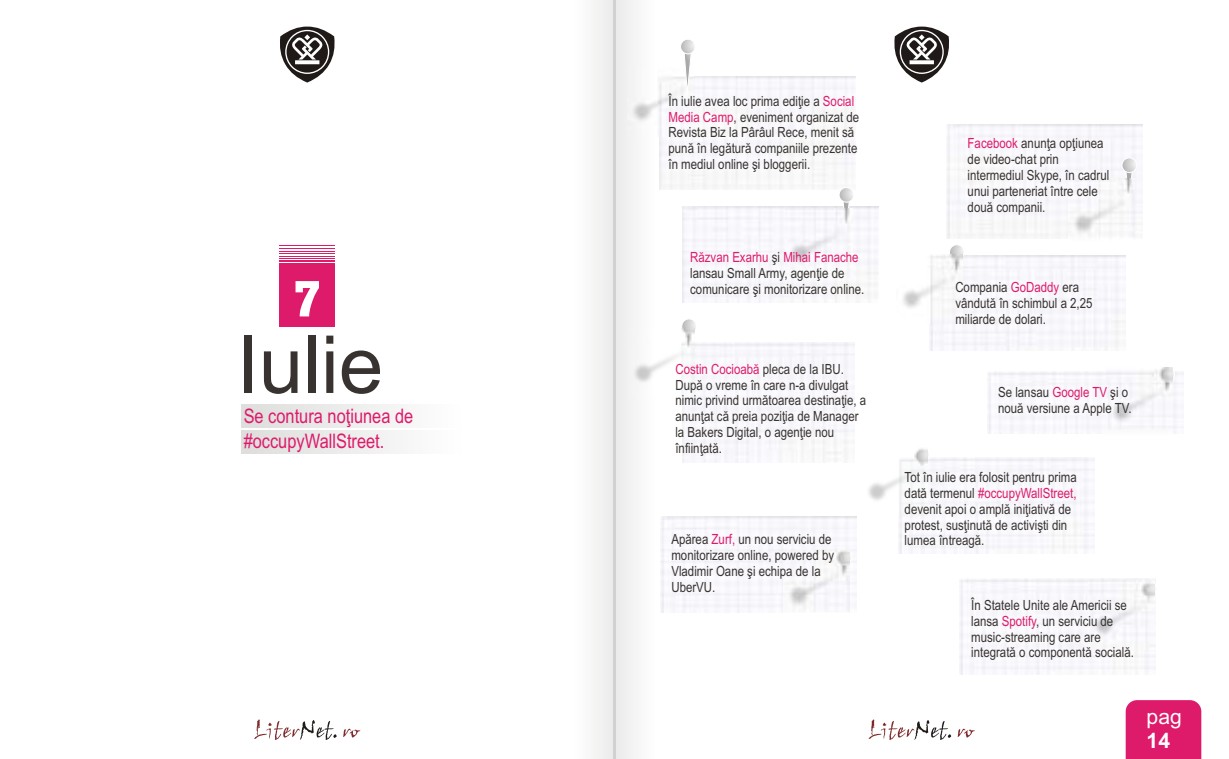
<style>
.page{position:relative;width:1229px;height:759px;background:#fff}
.page>*{position:absolute;margin:0;border:0;box-sizing:border-box;transform-origin:0 0}
.t1{font:80px "Arial";color:#383330}
.t2{font:800 condensed 50px "Akzidenz Grotesk BE";color:#fff}
.t3{font:21.2px "Arial";color:#fff}
.t4{font:700 21.2px "Arial";color:#fff}
.t5{font:20px/25.2px "Arial Narrow";color:#de1a6b}
.t6{font:14px/16px "Arial Narrow";color:#383330}
.t7{font:14px "Arial Narrow";color:#de1a6b}
.s1{color:#de1a6b}
</style>
<div class="page">
<svg style="left:254px;top:719px;width:83px;height:20px"></svg>
<svg style="left:343px;top:728px;width:17px;height:9px"></svg>
<svg style="left:280px;top:27px;width:55px;height:56px"></svg>
<div style="left:279px;top:273px;width:56px;height:54px;background:#de1a6b"></div>
<hr style="left:279px;top:270px;width:56px;height:2px;background:#de1a6b">
<hr style="left:279px;top:268px;width:56px;height:2px;background:#de1a6b">
<hr style="left:279px;top:265px;width:56px;height:2px;background:#de1a6b">
<hr style="left:279px;top:263px;width:56px;height:1px;background:#de1a6b">
<hr style="left:279px;top:260px;width:56px;height:2px;background:#de1a6b">
<hr style="left:279px;top:258px;width:56px;height:1px;background:#de1a6b">
<hr style="left:279px;top:256px;width:56px;height:1px;background:#de1a6b">
<hr style="left:279px;top:253px;width:56px;height:1px;background:#de1a6b">
<svg style="left:868px;top:719px;width:83px;height:20px"></svg>
<svg style="left:957px;top:728px;width:18px;height:9px"></svg>
<svg style="left:894px;top:27px;width:55px;height:56px"></svg>
<div style="left:1126px;top:700px;width:75px;height:58px;background:#de1a6b"></div>
<div style="left:548px;top:0;width:66px;height:758px;background:linear-gradient(to right,#fff,#eee)"></div>
<div style="left:614px;top:0;width:67px;height:758px;background:linear-gradient(to right,#ededec,#fff)"></div>
<hr style="left:613px;top:0;width:3px;height:758px;background:#d1d1d1">
<img style="left:659px;top:76px;width:196px;height:114px">
<img style="left:627px;top:67px;width:66px;height:69px">
<svg style="left:682px;top:54px;width:10px;height:48px"></svg>
<svg style="left:680px;top:39px;width:16px;height:15px"></svg>
<div style="left:679px;top:38px;width:17px;height:17px;border:1px solid #fff;border-radius:50%"></div>
<svg style="left:841px;top:203px;width:10px;height:5px"></svg>
<svg style="left:838px;top:187px;width:16px;height:16px"></svg>
<div style="left:838px;top:186px;width:17px;height:17px;border:1px solid #fff;border-radius:50%"></div>
<img style="left:786px;top:208px;width:66px;height:69px">
<svg style="left:681px;top:318px;width:16px;height:16px"></svg>
<div style="left:681px;top:318px;width:16px;height:16px;border:1px solid #fff;border-radius:50%"></div>
<img style="left:628px;top:328px;width:67px;height:69px">
<img style="left:660px;top:516px;width:196px;height:96px">
<svg style="left:836px;top:549px;width:16px;height:16px"></svg>
<div style="left:835px;top:548px;width:17px;height:17px;border:1px solid #fff;border-radius:50%"></div>
<img style="left:783px;top:550px;width:66px;height:62px">
<svg style="left:1124px;top:172px;width:10px;height:7px"></svg>
<svg style="left:1121px;top:157px;width:16px;height:16px"></svg>
<div style="left:1121px;top:157px;width:17px;height:17px;border:1px solid #fff;border-radius:50%"></div>
<img style="left:1068px;top:179px;width:67px;height:59px">
<svg style="left:949px;top:244px;width:16px;height:16px"></svg>
<div style="left:948px;top:244px;width:17px;height:16px;border:1px solid #fff;border-radius:50%"></div>
<img style="left:903px;top:254px;width:59px;height:69px">
<div style="left:1159px;top:366px;width:16px;height:16px;background:#fafafc;border-radius:50%"></div>
<div style="left:1159px;top:365px;width:16px;height:17px;border:1px solid #fff;border-radius:50%"></div>
<img style="left:1106px;top:367px;width:67px;height:66px">
<div style="left:913px;top:446px;width:17px;height:17px;border:1px solid #fff;border-radius:50%"></div>
<img style="left:868px;top:446px;width:59px;height:69px">
<div style="left:1140px;top:580px;width:17px;height:17px;border:1px solid #fff;border-radius:50%"></div>
<img style="left:1088px;top:580px;width:66px;height:69px">
<h2 class="t2" style="left:294px;top:277px;width:28px">7</h2>
<h1 class="t1" style="left:237px;top:334px;width:148px">Iulie</h1>
<h3 class="t5" style="left:244px;top:405px;width:171px">Se contura noţiunea de #occupyWallStreet.</h3>
<p class="t6" style="left:668px;top:94px;width:192px">În iulie avea loc prima ediţie a <span class="s1">Social Media Camp</span>, eveniment organizat de Revista Biz la Pârâul Rece, menit să pună în legătură companiile prezente în mediul online şi bloggerii.</p>
<p class="t6" style="left:690px;top:251px;width:176px;text-indent:82px">şi<br>lansau Small Army, agenţie de comunicare şi monitorizare online.</p>
<p class="t7" style="left:690px;top:252px;width:170px">Răzvan Exarhu Mihai Fanache</p>
<p class="t6" style="left:675px;top:362px;width:192px"><span class="s1">Costin Cocioabă</span> pleca de la IBU.<br>După o vreme în care n-a divulgat nimic privind următoarea destinaţie, a anunţat că preia poziţia de Manager la Bakers Digital, o agenţie nou înfiinţată.</p>
<p class="t6" style="left:671px;top:532px;width:164px">Apărea <span class="s1">Zurf,</span> un nou serviciu de monitorizare online, powered by<br>Vladimir Oane şi echipa de la<br>UberVU.</p>
<p class="t6" style="left:967px;top:136px;width:143px"><span class="s1">Facebook</span> anunţa opţiunea de video-chat prin intermediul Skype, în cadrul unui parteneriat între cele două companii.</p>
<p class="t6" style="left:955px;top:280px;width:139px">Compania <span class="s1">GoDaddy</span> era vândută în schimbul a 2,25 miliarde de dolari.</p>
<p class="t6" style="left:998px;top:385px;width:135px">Se lansau <span class="s1">Google TV</span> şi o nouă versiune a Apple TV.</p>
<p class="t6" style="left:904px;top:470px;width:174px">Tot în iulie era folosit pentru prima dată termenul <span class="s1">#occupyWallStreet, </span>devenit apoi o amplă iniţiativă de protest, susţinută de activişti din lumea întreagă.</p>
<p class="t6" style="left:971px;top:598px;width:164px">În Statele Unite ale Americii se lansa <span class="s1">Spotify</span>, un serviciu de music-streaming care are integrată o componentă socială.</p>
<h3 class="t3" style="left:1146px;top:708px;width:37px">pag</h3>
<h3 class="t4" style="left:1146px;top:732px;width:25px">14</h3>
</div>
